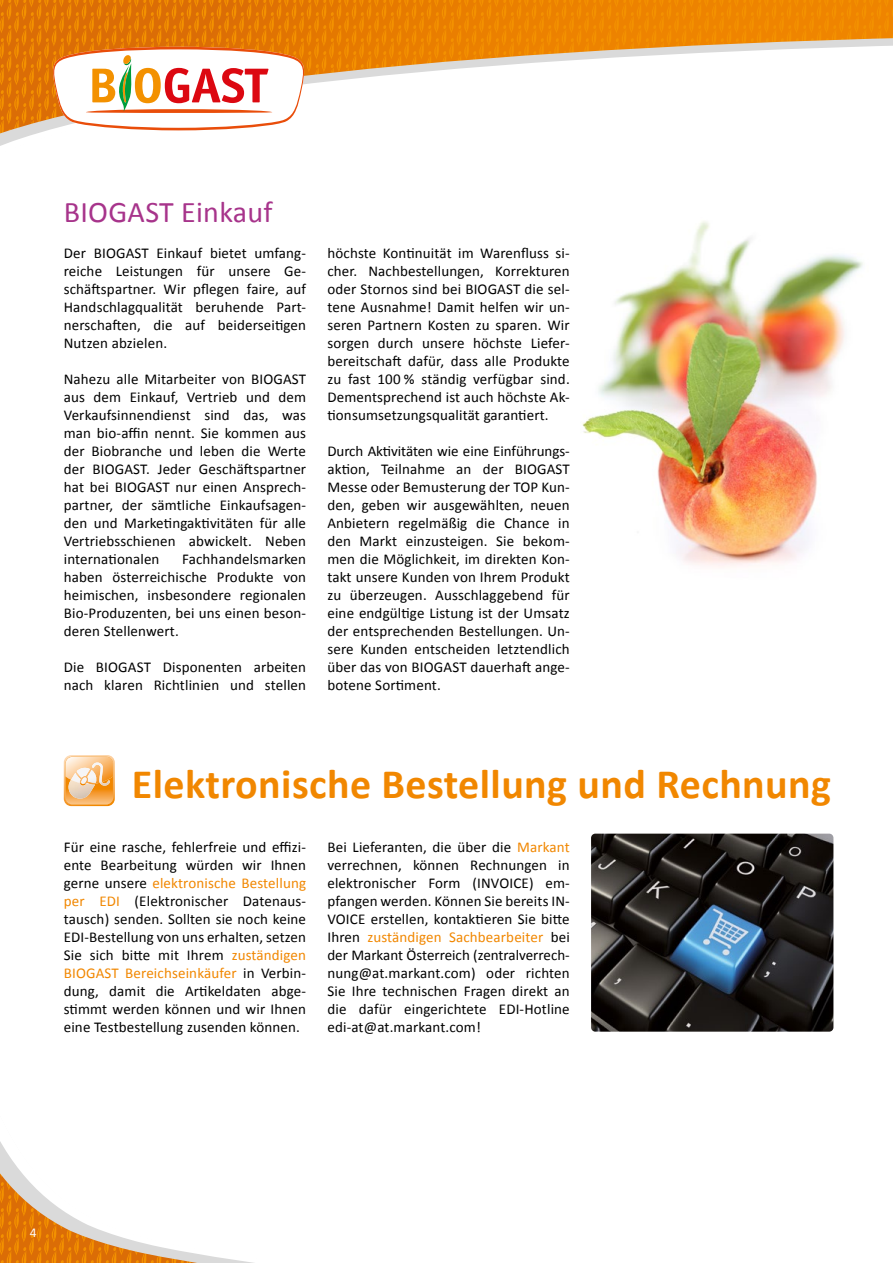
<style>
.page{position:relative;width:893px;height:1263px;background:#fff}
.page>*{position:absolute;margin:0;border:0;box-sizing:border-box;transform-origin:0 0}
.t1{font:700 42px "Calibri";letter-spacing:.01em;color:#f18700}
.t2{font:30px "Calibri";letter-spacing:.01em;color:#a7348b}
.t3{font:15px/18px "Calibri";letter-spacing:.01em;color:#000;text-align:justify}
.t4{font:13.5px "Calibri";color:#fff}
.s1{color:#f18700}
</style>
<div class="page">
<img style="left:582px;top:221px;width:281px;height:346px">
<svg style="left:0;top:0;width:893px;height:34px;background:#e97f01"></svg>
<svg style="left:0;top:34px;width:893px;height:7px;background:#e98205"></svg>
<svg style="left:0;top:41px;width:893px;height:105px"></svg>
<svg style="left:0;top:1141px;width:254px;height:122px"></svg>
<svg style="left:51px;top:47px;width:255px;height:83px"></svg>
<svg style="left:64px;top:755px;width:51px;height:51px"></svg>
<img style="left:66px;top:776px;width:47px;height:28px">
<img style="left:67px;top:780px;width:43px;height:19px">
<img style="left:591px;top:834px;width:242px;height:198px">
<h2 class="t2" style="left:64px;top:193px;width:210px">BIOGAST Einkauf</h2>
<p class="t3" style="left:64px;top:244px;width:244px">Der BIOGAST Einkauf bietet umfang&shy;reiche Leistungen für unsere Ge&shy;schäftspartner. Wir pflegen faire, auf Handschlagqualität beruhende Part&shy;nerschaften, die auf beiderseitigen Nutzen abzielen.</p>
<p class="t3" style="left:64px;top:370px;width:244px">Nahezu alle Mitarbeiter von BIOGAST aus dem Einkauf, Vertrieb und dem Verkaufsinnendienst sind das, was man bio-affin nennt. Sie kommen aus der Biobranche und leben die Werte der BIOGAST. Jeder Geschäftspartner hat bei BIOGAST nur einen Ansprech&shy;partner, der sämtliche Einkaufsagen&shy;den und Marketingaktivitäten für alle Vertriebsschienen abwickelt. Neben internationalen</p>
<p class="t3" style="left:64px;top:550px;width:244px;text-indent:118px">Fachhandelsmarken haben österreichische Produkte von heimischen, insbesondere regionalen Bio-Produzenten, bei uns einen beson&shy;deren Stellenwert.</p>
<p class="t3" style="left:64px;top:658px;width:244px">Die BIOGAST Disponenten arbeiten nach klaren Richtlinien und stellen</p>
<p class="t3" style="left:327px;top:244px;width:244px">höchste Kontinuität im Warenfluss si&shy;cher. Nachbestellungen, Korrekturen oder Stornos sind bei BIOGAST die sel&shy;tene Ausnahme! Damit helfen wir un&shy;seren Partnern Kosten zu sparen. Wir sorgen durch unsere höchste Liefer&shy;bereitschaft dafür, dass alle Produkte zu fast 100 % ständig verfügbar sind.<br>Dementsprechend ist auch höchste Ak&shy;tionsumsetzungsqualität garantiert.</p>
<p class="t3" style="left:327px;top:442px;width:244px">Durch Aktivitäten wie eine Einführungs&shy;aktion, Teilnahme an der BIOGAST Messe oder Bemusterung der TOP Kun&shy;den, geben wir ausgewählten, neuen Anbietern regelmäßig die Chance in den Markt einzusteigen. Sie bekom&shy;men die Möglichkeit, im direkten Kon&shy;takt unsere Kunden von Ihrem Produkt zu überzeugen. Ausschlaggebend für eine endgültige Listung ist der Umsatz der entsprechenden Bestellungen. Un&shy;sere Kunden entscheiden letztendlich über das von BIOGAST dauerhaft ange&shy;botene Sortiment.</p>
<h1 class="t1" style="left:132px;top:757px;width:701px">Elektronische Bestellung und Rechnung</h1>
<p class="t3" style="left:64px;top:838px;width:244px">Für eine rasche, fehlerfreie und effizi&shy;ente Bearbeitung würden wir Ihnen gerne unsere <span class="s1">elektronische Bestellung per EDI</span> (Elektronischer Datenaus&shy;tausch) senden. Sollten sie noch keine EDI-Bestellung von uns erhalten, setzen Sie sich bitte mit Ihrem <span class="s1">zuständigen BIOGAST Bereichseinkäufer</span> in Verbin&shy;dung, damit die Artikeldaten abge&shy;stimmt werden können und wir Ihnen eine Testbestellung zusenden können.</p>
<p class="t3" style="left:327px;top:838px;width:244px">Bei Lieferanten, die über die <span class="s1">Markant </span>verrechnen, können Rechnungen in elektronischer Form (INVOICE) em&shy;pfangen werden. Können Sie bereits IN-VOICE erstellen, kontaktieren Sie bitte Ihren <span class="s1">zuständigen Sachbearbeiter</span> bei der Markant Österreich (zentralverrech&shy;nung@at.markant.com) oder richten Sie Ihre technischen Fragen direkt an die dafür eingerichtete EDI-Hotline edi-at@at.markant.com!</p>
<p class="t4" style="left:30px;top:1224px;width:8px">4</p>
</div>
